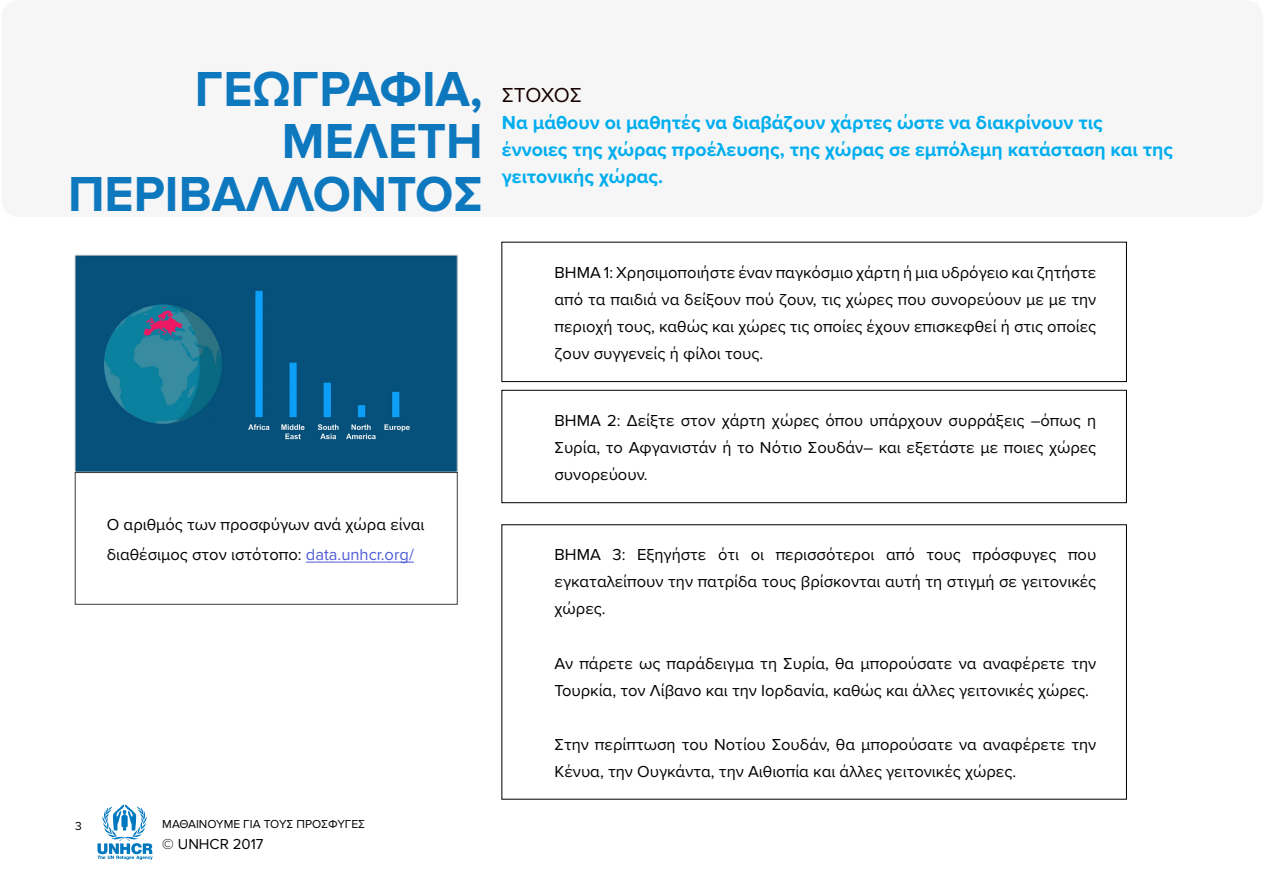
<style>
.page{position:relative;width:1263px;height:893px;background:#fff}
.page>*{position:absolute;margin:0;border:0;box-sizing:border-box;transform-origin:0 0}
.t1{font:700 51px/52.5px "Proxima Nova";color:#0e78bf;text-align:right}
.t2{font:21px "Proxima Nova";letter-spacing:-.025em;color:#150000}
.t3{font:700 19.5px/27px "Proxima Nova";color:#00aeef}
.t4{font:16.5px/27px "Proxima Nova";color:#000;text-align:justify}
.t5{font:15px "Proxima Nova";color:#000}
.t6{font:12px "Proxima Nova";color:#000}
.s1{color:#4f5cd6}
</style>
<div class="page">
<div style="left:1px;top:0;width:1262px;height:217px;background:#f2f2f2;border-radius:18px"></div>
<div style="left:502px;top:242px;width:624px;height:140px;border:1px solid #000"></div>
<div style="left:502px;top:390px;width:624px;height:113px;border:1px solid #000"></div>
<img style="left:77px;top:257px;width:378px;height:213px">
<hr style="left:306px;top:562px;width:108px;height:1px;background:#4f5cd6">
<div style="left:75px;top:472px;width:382px;height:132px;border:1px solid #3c3d3c"></div>
<svg style="left:97px;top:805px;width:56px;height:55px"></svg>
<p class="t1" style="left:68px;top:63px;width:416px">ΓΕΩΓΡΑΦΙΑ,<br>ΜΕΛΕΤΗ<br>ΠΕΡΙΒΑΛΛΟΝΤΟΣ</p>
<p class="t2" style="left:502px;top:83px;width:82px">ΣΤΟΧΟΣ</p>
<p class="t3" style="left:502px;top:109px;width:673px">Να μάθουν οι μαθητές να διαβάζουν χάρτες ώστε να διακρίνουν τις έννοιες της χώρας προέλευσης, της χώρας σε εμπόλεμη κατάσταση και της γειτονικής χώρας.</p>
<p class="t4" style="left:107px;top:510px;width:319px;line-height:30px">Ο αριθμός των προσφύγων ανά χώρα είναι διαθέσιμος στον ιστότοπο: <span class="s1">data.unhcr.org/</span></p>
<p class="t6" style="left:75px;top:819px;width:8px">3</p>
<p class="t6" style="left:162px;top:817px;width:204px">ΜΑΘΑΙΝΟΥΜΕ ΓΙΑ ΤΟΥΣ ΠΡΟΣΦΥΓΕΣ</p>
<p class="t5" style="left:162px;top:836px;width:103px">© UNHCR 2017</p>
<p class="t4" style="left:554px;top:259px;width:543px">ΒΗΜΑ 1: Χρησιμοποιήστε έναν παγκόσμιο χάρτη ή μια υδρόγειο και ζητήστε από τα παιδιά να δείξουν πού ζουν, τις χώρες που συνορεύουν με με την περιοχή τους, καθώς και χώρες τις οποίες έχουν επισκεφθεί ή στις οποίες ζουν συγγενείς ή φίλοι τους.</p>
<p class="t4" style="left:554px;top:407px;width:543px">ΒΗΜΑ 2: Δείξτε στον χάρτη χώρες όπου υπάρχουν συρράξεις –όπως η Συρία, το Αφγανιστάν ή το Νότιο Σουδάν– και εξετάστε με ποιες χώρες συνορεύουν.</p>
<p class="t4" style="left:554px;top:542px;width:543px">ΒΗΜΑ 3: Εξηγήστε ότι οι περισσότεροι από τους πρόσφυγες που εγκαταλείπουν την πατρίδα τους βρίσκονται αυτή τη στιγμή σε γειτονικές χώρες.</p>
<p class="t4" style="left:554px;top:650px;width:543px">Αν πάρετε ως παράδειγμα τη Συρία, θα μπορούσατε να αναφέρετε την<br>Τουρκία, τον Λίβανο και την Ιορδανία, καθώς και άλλες γειτονικές χώρες.</p>
<p class="t4" style="left:554px;top:731px;width:543px">Στην περίπτωση του Νοτίου Σουδάν, θα μπορούσατε να αναφέρετε την<br>Κένυα, την Ουγκάντα, την Αιθιοπία και άλλες γειτονικές χώρες.</p>
</div>
